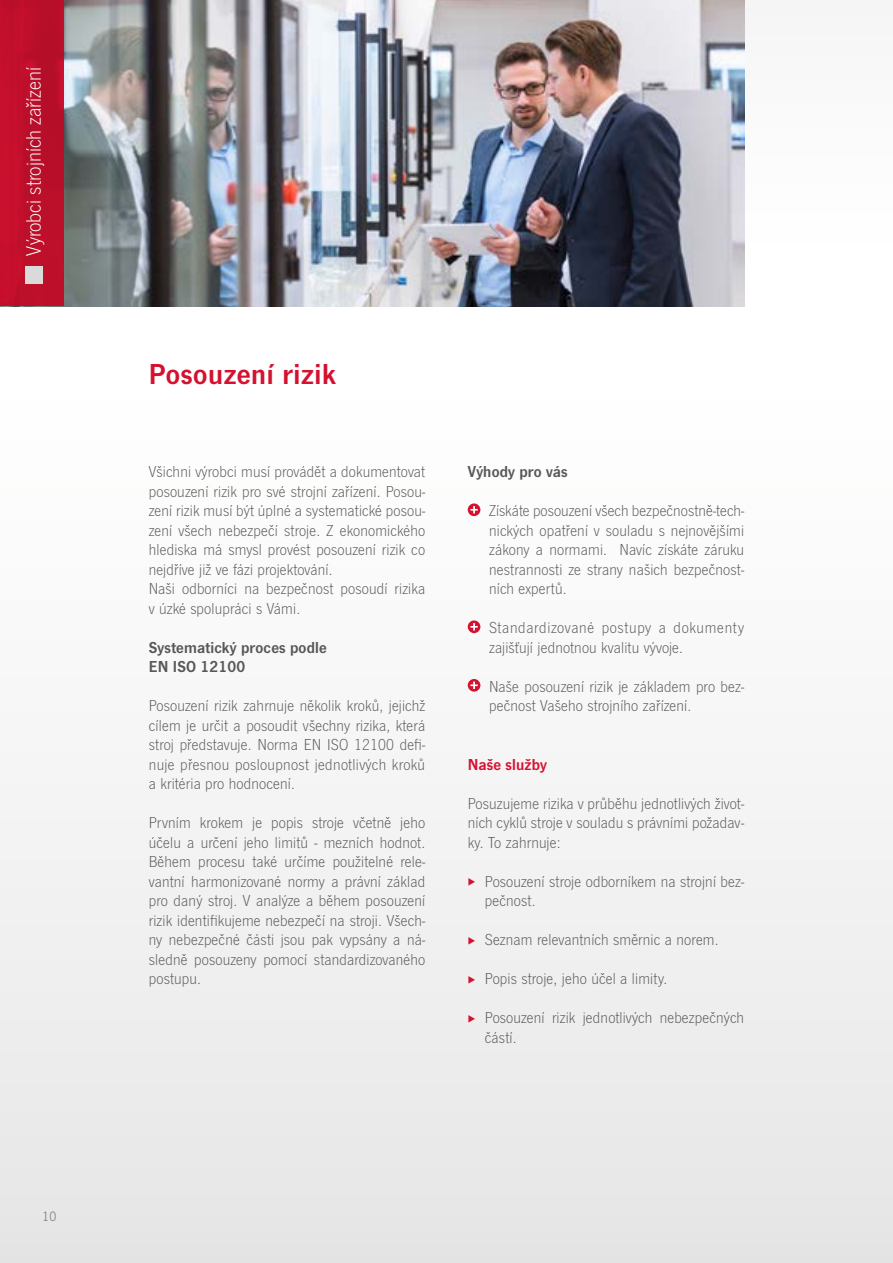
<style>
.page{position:relative;width:893px;height:1263px;background:#fff}
.page>*{position:absolute;margin:0;border:0;box-sizing:border-box;transform-origin:0 0}
.t1{font:30px "News Got Dem";letter-spacing:.02em;color:#d51130}
.t2{font:300 21.75px "News Got";color:#fff}
.t3{font:300 16.5px/19.5px "News Got";letter-spacing:.01em;color:#575756}
.t4{font:16.5px/19.5px "News Got Dem";letter-spacing:.01em;color:#575756}
.t5{font:16.5px "News Got Dem";letter-spacing:.01em;color:#d51130}
.t6{font:12px "News Gothic Std";color:#878787}
.s1{color:#d51130}
</style>
<div class="page">
<div style="left:0;top:0;width:893px;height:244px;background:#fafafa"></div>
<div style="left:0;top:397px;width:893px;height:866px;background:#f3f3f3"></div>
<img style="left:64px;top:0;width:680px;height:306px">
<svg style="left:468px;top:503px;width:12px;height:13px"></svg>
<svg style="left:470px;top:506px;width:8px;height:7px"></svg>
<svg style="left:468px;top:620px;width:12px;height:13px"></svg>
<svg style="left:470px;top:623px;width:8px;height:7px"></svg>
<svg style="left:468px;top:679px;width:12px;height:13px"></svg>
<svg style="left:470px;top:682px;width:8px;height:7px"></svg>
<div style="left:0;top:0;width:64px;height:306px;background:#bd0f2b"></div>
<div style="left:25px;top:266px;width:18px;height:18px;background:#dadada"></div>
<h2 class="t2" style="left:22px;top:255px;width:190px;rotate:-90deg">Výrobci strojních zařízení</h2>
<p class="t6" style="left:43px;top:1209px;width:15px">10</p>
<h1 class="t1" style="left:149px;top:356px;width:189px">Posouzení rizik</h1>
<p class="t3" style="left:149px;top:462px;width:278px">Všichni výrobci musí provádět a dokumentovat posouzení rizik pro své strojní zařízení. Posou&shy;zení rizik musí být úplné a systematické posou&shy;zení všech nebezpečí stroje. Z ekonomického hlediska má smysl provést posouzení rizik co nejdříve již ve fázi projektování.<br>Naši odborníci na bezpečnost posoudí rizika v úzké spolupráci s Vámi.</p>
<p class="t4" style="left:149px;top:637px;width:179px">Systematický proces podle<br>EN ISO 12100</p>
<p class="t3" style="left:149px;top:696px;width:278px;text-align:justify">Posouzení rizik zahrnuje několik kroků, jejichž cílem je určit a posoudit všechny rizika, která stroj představuje. Norma EN ISO 12100 defi&shy;nuje přesnou posloupnost jednotlivých kroků a kritéria pro hodnocení.</p>
<p class="t3" style="left:149px;top:813px;width:278px;text-align:justify">Prvním krokem je popis stroje včetně jeho účelu a určení jeho limitů - mezních hodnot.<br>Během procesu také určíme použitelné rele&shy;vantní harmonizované normy a právní základ pro daný stroj. V analýze a během posouzení rizik identifikujeme nebezpečí na stroji. Všech&shy;ny nebezpečné části jsou pak vypsány a ná&shy;sledně posouzeny pomocí standardizovaného postupu.</p>
<p class="t4" style="left:468px;top:462px;width:101px">Výhody pro vás</p>
<p class="t3" style="left:489px;top:501px;width:257px;text-align:justify">Získáte posouzení všech bezpečnostně-tech&shy;nických opatření v souladu s nejnovějšími zákony a normami. Navíc získáte záruku nestrannosti ze strany našich bezpečnost&shy;ních expertů.</p>
<p class="t3" style="left:489px;top:618px;width:256px">Standardizované postupy a dokumenty zajišťují jednotnou kvalitu vývoje.</p>
<p class="t3" style="left:489px;top:677px;width:256px">Naše posouzení rizik je základem pro bez&shy;pečnost Vašeho strojního zařízení.</p>
<p class="t5" style="left:468px;top:754px;width:81px">Naše služby</p>
<p class="t3" style="left:468px;top:794px;width:278px;text-align:justify">Posuzujeme rizika v průběhu jednotlivých život&shy;ních cyklů stroje v souladu s právními požadav&shy;ky. To zahrnuje:</p>
<p class="t3" style="left:485px;top:872px;width:261px;text-indent:-17px"><span class="s1">◆</span> Posouzení stroje odborníkem na strojní bez&shy;pečnost.</p>
<p class="t3" style="left:468px;top:930px;width:252px"><span class="s1">◆</span> Seznam relevantních směrnic a norem.</p>
<p class="t3" style="left:468px;top:969px;width:201px"><span class="s1">◆</span> Popis stroje, jeho účel a limity.</p>
<p class="t3" style="left:485px;top:1008px;width:261px;text-indent:-17px"><span class="s1">◆</span> Posouzení rizik jednotlivých nebezpečných částí.</p>
</div>
